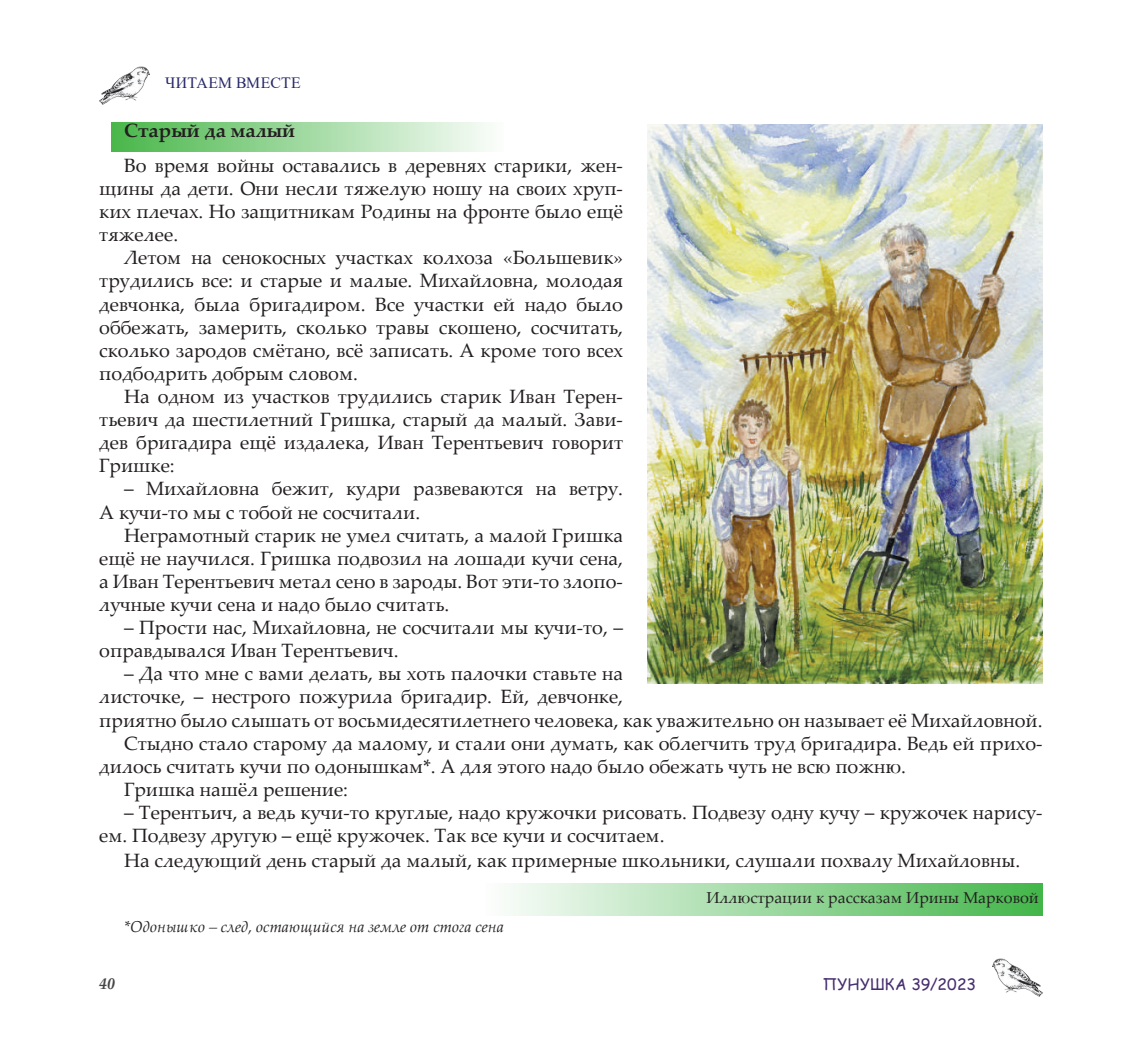
<style>
.page{position:relative;width:1127px;height:1052px;background:#fff}
.page>*{position:absolute;margin:0;border:0;box-sizing:border-box;transform-origin:0 0}
.t1{font:19.25px/23.1px "Palatino Linotype";color:#231f20;text-align:justify}
.t2{font:700 19.25px "Palatino Linotype";color:#231f20}
.t3{font:italic 15.75px "Palatino Linotype";color:#231f20}
.t4{font:15.75px "Palatino Linotype";color:#231f20}
.t5{font:15.75px "Comic Sans MS";letter-spacing:.01em;color:#462d6f}
.t6{font:15.75px "Times New Roman";letter-spacing:.015em;color:#272868}
.t7{font:italic 700 15.75px "Palatino Linotype";color:#454647}
</style>
<div class="page">
<img style="left:99px;top:66px;width:51px;height:39px">
<img style="left:992px;top:958px;width:50px;height:39px">
<div style="left:485px;top:883px;width:557px;height:32px;background:linear-gradient(to right,#fdfefd,#42b649)"></div>
<div style="left:112px;top:122px;width:392px;height:30px;background:linear-gradient(to right,#49b74a,#fcfdfc)"></div>
<img style="left:647px;top:124px;width:395px;height:559px">
<p class="t6" style="left:165px;top:71px;width:137px">ЧИТАЕМ ВМЕСТЕ</p>
<p class="t2" style="left:124px;top:117px;width:172px">Старый да малый</p>
<p class="t1" style="left:99px;top:153px;width:525px;text-indent:25px">Во время войны оставались в деревнях старики, жен&shy;щины да дети. Они несли тяжелую ношу на своих хруп&shy;ких плечах. Но защитникам Родины на фронте было ещё тяжелее.</p>
<p class="t1" style="left:99px;top:245px;width:525px;text-indent:25px">Летом на сенокосных участках колхоза «Большевик» трудились все: и старые и малые. Михайловна, молодая девчонка, была бригадиром. Все участки ей надо было оббежать, замерить, сколько травы скошено, сосчитать, сколько зародов смётано, всё записать. А кроме того всех подбодрить добрым словом.</p>
<p class="t1" style="left:99px;top:384px;width:525px;text-indent:25px">На одном из участков трудились старик Иван Терен&shy;тьевич да шестилетний Гришка, старый да малый. Зави&shy;дев бригадира ещё издалека, Иван Терентьевич говорит Гришке:</p>
<p class="t1" style="left:99px;top:476px;width:525px;text-indent:25px">– Михайловна бежит, кудри развеваются на ветру.<br>А кучи-то мы с тобой не сосчитали.</p>
<p class="t1" style="left:99px;top:523px;width:525px;text-indent:25px">Неграмотный старик не умел считать, а малой Гришка ещё не научился. Гришка подвозил на лошади кучи сена, а Иван Терентьевич метал сено в зароды. Вот эти-то злопо&shy;лучные кучи сена и надо было считать.</p>
<p class="t1" style="left:99px;top:615px;width:525px;text-indent:25px">– Прости нас, Михайловна, не сосчитали мы кучи-то, – оправдывался Иван Терентьевич.</p>
<p class="t1" style="left:124px;top:661px;width:500px">– Да что мне с вами делать, вы хоть палочки ставьте на</p>
<p class="t1" style="left:99px;top:684px;width:525px">листочке, – нестрого пожурила бригадир. Ей, девчонке,</p>
<p class="t1" style="left:99px;top:707px;width:944px">приятно было слышать от восьмидесятилетнего человека, как уважительно он называет её Михайловной.</p>
<p class="t1" style="left:124px;top:731px;width:919px">Стыдно стало старому да малому, и стали они думать, как облегчить труд бригадира. Ведь ей прихо-</p>
<p class="t1" style="left:99px;top:754px;width:808px">дилось считать кучи по одонышкам*. А для этого надо было обежать чуть не всю пожню.</p>
<p class="t1" style="left:124px;top:777px;width:225px">Гришка нашёл решение:</p>
<p class="t1" style="left:99px;top:800px;width:944px;text-indent:25px">– Терентьич, а ведь кучи-то круглые, надо кружочки рисовать. Подвезу одну кучу – кружочек нарису&shy;ем. Подвезу другую – ещё кружочек. Так все кучи и сосчитаем.</p>
<p class="t1" style="left:124px;top:848px;width:897px">На следующий день старый да малый, как примерные школьники, слушали похвалу Михайловны.</p>
<p class="t4" style="left:706px;top:887px;width:334px">Иллюстрации к рассказам Ирины Марковой</p>
<p class="t3" style="left:124px;top:915px;width:381px">*Одонышко – след, остающийся на земле от стога сена</p>
<p class="t7" style="left:99px;top:972px;width:17px">40</p>
<p class="t5" style="left:822px;top:972px;width:155px">ПУНУШКА 39/2023</p>
</div>
